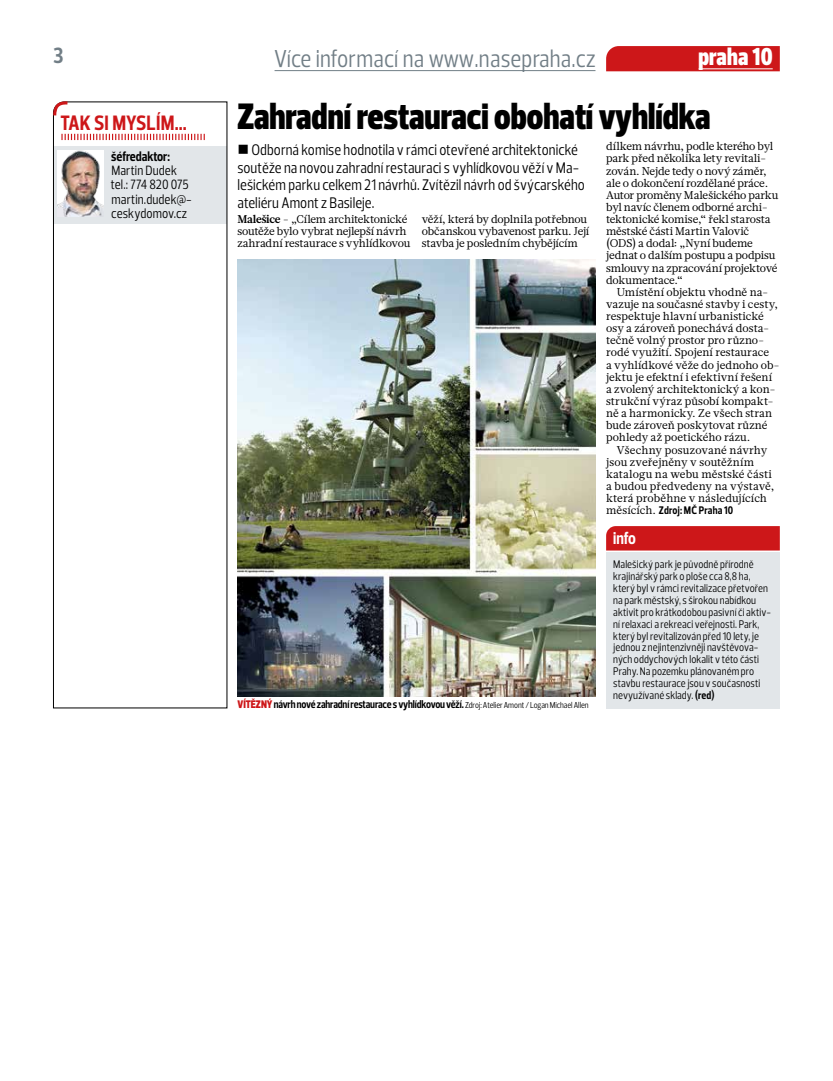
<style>
.page{position:relative;width:833px;height:1081px;background:#fff}
.page>*{position:absolute;margin:0;border:0;box-sizing:border-box;transform-origin:0 0}
.t1{font:900 37.5px "Prelo Condensed";color:#000}
.t2{font:25px "Prelo Condensed";letter-spacing:.01em;color:#717e86}
.t3{font:900 25px "Prelo Condensed";letter-spacing:.01em;color:#fff}
.t4{font:700 22.5px "Prelo Condensed";color:#717e86}
.t5{font:700 21.25px "Prelo Condensed";letter-spacing:.005em;color:#cd1719}
.t6{font:700 17.5px "Prelo Condensed";color:#fff}
.t7{font:15.62px/17.5px "Prelo Condensed";color:#000}
.t8{font:13.75px/14.4px "Prelo Condensed";letter-spacing:.005em;color:#000}
.t9{font:700 13.75px "Prelo Condensed";letter-spacing:-.005em;color:#000}
.t10{font:11.25px/12.1px "Glosa Text";letter-spacing:-.01em;color:#000}
.t11{font:11.25px/11.9px "Prelo Condensed";letter-spacing:.005em;color:#000}
.t12{font:700 11.25px "Prelo Condensed";letter-spacing:-.015em;color:#000}
.t13{font:700 11.25px "Prelo Condensed";letter-spacing:.01em;color:#000}
.s1{font-weight:700}
.s2{font-weight:900;color:#cd1719}
.s3{font-weight:400;font-size:8.75px}
.s4{font-family:"Glosa Text";font-weight:400}
</style>
<div class="page">
<svg style="left:606px;top:46px;width:174px;height:25px;background:#cd1b1d"></svg>
<hr style="left:698px;top:68px;width:74px;height:1px;background:#fff">
<hr style="left:274px;top:70px;width:321px;height:1px;background:#717e86">
<svg style="left:53px;top:102px;width:174px;height:606px"></svg>
<svg style="left:61px;top:134px;width:144px;height:6px"></svg>
<svg style="left:53px;top:101px;width:18px;height:18px"></svg>
<img style="left:237px;top:259px;width:358px;height:437px">
<img style="left:58px;top:151px;width:46px;height:66px">
<svg style="left:606px;top:526px;width:174px;height:182px;background:#dfcacd"></svg>
<h3 class="t4" style="left:53px;top:42px;width:12px">3</h3>
<h3 class="t5" style="left:60px;top:110px;width:128px">TAK SI MYSLÍM...</h3>
<p class="t9" style="left:111px;top:147px;width:60px">šéfredaktor:</p>
<p class="t8" style="left:111px;top:163px;width:82px">Martin Dudek tel.: 774 820 075 martin.dudek@- ceskydomov.cz</p>
<h2 class="t2" style="left:274px;top:43px;width:323px">Více informací na www.nasepraha.cz</h2>
<h2 class="t3" style="left:698px;top:41px;width:76px">praha 10</h2>
<h1 class="t1" style="left:237px;top:94px;width:474px">Zahradní restauraci obohatí vyhlídka</h1>
<h3 class="t7" style="left:237px;top:141px;width:349px;text-indent:14px">Odborná komise hodnotila v rámci otevřené architektonické soutěže na novou zahradní restauraci s vyhlídkovou věží vMa&shy;lešickém parku celkem 21 návrhů. Zvítězil návrh od švýcarského ateliéru Amont z Basileje.</h3>
<p class="t10" style="left:237px;top:213px;width:174px"><span class="s1">Malešice</span> - „Cílem architektonické soutěže bylo vybrat nejlepší návrh zahradní restaurace s vyhlídkovou</p>
<p class="t10" style="left:422px;top:213px;width:169px">věží, která by doplnila potřebnou občanskou vybavenost parku. Její stavba je posledním chybějícím</p>
<p class="t12" style="left:237px;top:697px;width:352px"><span class="s2">VÍTĚZNÝ</span> návrh nové zahradní restaurace svyhlídkovou věží. <span class="s3">Zdroj: Atelier Amont / Logan Michael Allen</span></p>
<p class="t10" style="left:606px;top:140px;width:174px">dílkem návrhu, podle kterého byl park před několika lety revitali&shy;zován. Nejde tedy o nový záměr, ale o dokončení rozdělané práce.<br>Autor proměny Malešického parku byl navíc členem odborné archi&shy;tektonické komise,“ řekl starosta městské části Martin Valovič (ODS) a dodal: „Nyní budeme jednat o dalším postupu a podpisu smlouvy na zpracování projektové dokumentace.“</p>
<p class="t10" style="left:606px;top:286px;width:175px;text-indent:11px">Umístění objektu vhodně na&shy;vazuje na současné stavby i cesty, respektuje hlavní urbanistické osy a zároveň ponechává dosta&shy;tečně volný prostor pro různo&shy;rodé využití. Spojení restaurace<br>a vyhlídkové věže do jednoho ob&shy;jektu je efektní i efektivní řešení a zvolený architektonický a kon&shy;strukční výraz působí kompakt&shy;ně a harmonicky. Ze všech stran bude zároveň poskytovat různé pohledy až poetického rázu.</p>
<p class="t10" style="left:606px;top:444px;width:170px;text-indent:11px">Všechny posuzované návrhy jsou zveřejněny v soutěžním katalogu na webu městské části a budou předvedeny na výstavě, která proběhne v následujících</p>
<p class="t13" style="left:606px;top:503px;width:128px"><span class="s4">měsících.</span> Zdroj: MČ Praha 10</p>
<h3 class="t6" style="left:613px;top:527px;width:24px">info</h3>
<p class="t11" style="left:613px;top:558px;width:159px">Malešický park je původně přírodně krajinářský park o ploše cca 8,8 ha, který byl v rámci revitalizace přetvořen na park městský, sširokou nabídkou aktivit pro krátkodobou pasivní či aktiv&shy;ní relaxaci a rekreaci veřejnosti. Park, který byl revitalizován před 10 lety, je jednou z nejintenzivněji navštěvova&shy;ných oddychových lokalit v této části Prahy. Na pozemku plánovaném pro stavbu restaurace jsou v současnosti nevyužívané sklady. <span class="s1">(red)</span></p>
</div>
